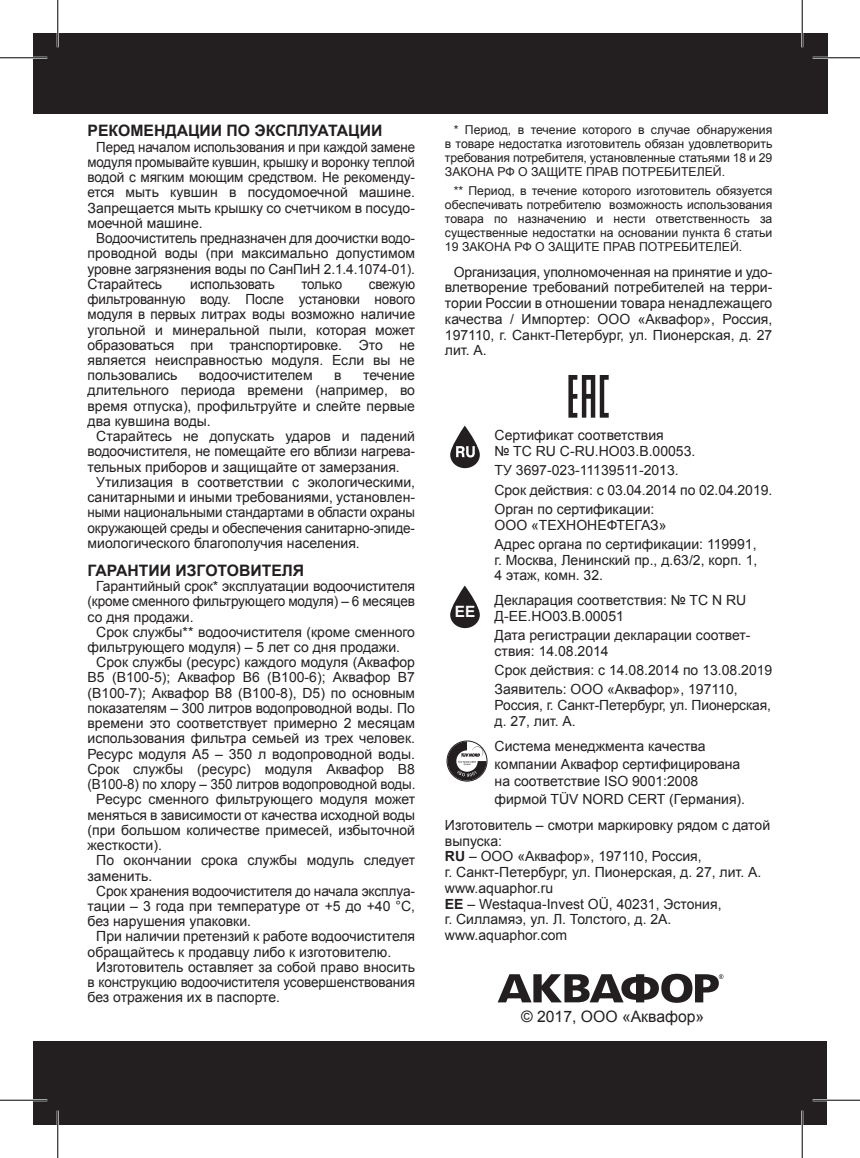
<style>
.page{position:relative;width:860px;height:1158px;background:#fff}
.page>*{position:absolute;margin:0;border:0;box-sizing:border-box;transform-origin:0 0}
.t1{font:700 15.75px "Arial";color:#231f20}
.t2{font:15.75px "Arial";color:#231f20}
.t3{font:700 15.58px "Arial";color:#fff}
.t4{font:14px/15.8px "Arial";color:#231f20}
.t5{font:14px/15.2px "Arial";color:#231f20;text-align:justify;scale:.96 1}
.t6{font:14px/15.2px "Arial";color:#231f20;text-align:justify;scale:.95 1}
.t7{font:12.25px/14px "Arial";color:#231f20;text-align:justify}
.s1{font-weight:700}
</style>
<div class="page">
<div style="left:33px;top:1041px;width:794px;height:83px;background:#231f20"></div>
<div style="left:33px;top:33px;width:794px;height:80px;background:#231f20"></div>
<svg style="left:450px;top:425px;width:30px;height:43px"></svg>
<svg style="left:456px;top:446px;width:19px;height:11px"></svg>
<svg style="left:450px;top:585px;width:30px;height:43px"></svg>
<svg style="left:447px;top:742px;width:39px;height:38px"></svg>
<div style="left:447px;top:740px;width:40px;height:41px;border:1px solid #231f20;border-radius:50%"></div>
<svg style="left:498px;top:973px;width:225px;height:29px"></svg>
<svg style="left:568px;top:375px;width:40px;height:42px"></svg>
<hr style="left:0;top:57px;width:47px;height:2px;background:#fff">
<hr style="left:812px;top:57px;width:48px;height:2px;background:#fff">
<hr style="left:0;top:1098px;width:47px;height:3px;background:#fff">
<hr style="left:812px;top:1098px;width:48px;height:3px;background:#fff">
<hr style="left:57px;top:0;width:2px;height:47px;background:#fff">
<hr style="left:57px;top:1110px;width:2px;height:47px;background:#fff">
<hr style="left:801px;top:0;width:2px;height:47px;background:#fff">
<hr style="left:801px;top:1110px;width:2px;height:47px;background:#fff">
<hr style="left:0;top:57px;width:47px;height:1px;background:#000">
<hr style="left:812px;top:57px;width:48px;height:1px;background:#000">
<hr style="left:0;top:1099px;width:47px;height:1px;background:#000">
<hr style="left:812px;top:1099px;width:48px;height:1px;background:#000">
<hr style="left:57px;top:0;width:1px;height:47px;background:#000">
<hr style="left:57px;top:1110px;width:1px;height:47px;background:#000">
<hr style="left:802px;top:0;width:1px;height:47px;background:#000">
<hr style="left:802px;top:1110px;width:1px;height:47px;background:#000">
<p class="t1" style="left:88px;top:120px;width:296px">РЕКОМЕНДАЦИИ ПО ЭКСПЛУАТАЦИИ</p>
<p class="t6" style="left:88px;top:139px;width:346px;text-indent:9px">Перед началом использования и при каждой замене модуля промывайте кувшин, крышку и воронку теплой водой с мягким моющим средством. Не рекоменду&shy;ется мыть кувшин в посудомоечной машине.<br>Запрещается мыть крышку со счетчиком в посудо&shy;моечной машине.</p>
<p class="t4" style="left:88px;top:231px;width:329px;line-height:15.2px;text-align:justify;text-indent:9px">Водоочиститель предназначен для доочистки водо&shy;проводной воды (при максимально допустимом уровне загрязнения воды по СанПиН 2.1.4.1074-01).<br>Старайтесь</p>
<p class="t5" style="left:88px;top:276px;width:343px;text-indent:281px">свежую фильтрованную воду. После установки нового модуля в первых литрах воды возможно наличие угольной и минеральной пыли, которая может образоваться при транспортировке. Это не является неисправностью модуля. Если вы не пользовались</p>
<p class="t4" style="left:190px;top:276px;width:86px">использовать</p>
<p class="t5" style="left:301px;top:276px;width:44px">только</p>
<p class="t4" style="left:88px;top:368px;width:329px;line-height:15.2px;text-align:justify;text-indent:275px">течение длительного периода времени (например, во время отпуска), профильтруйте и слейте первые два кувшина воды.</p>
<p class="t4" style="left:88px;top:429px;width:329px;line-height:15.2px;text-align:justify;text-indent:9px">Старайтесь не допускать ударов и падений водоочистителя, не помещайте его вблизи нагрева&shy;тельных приборов и защищайте от замерзания.</p>
<p class="t4" style="left:88px;top:474px;width:329px;line-height:15.2px;text-align:justify;text-indent:9px">Утилизация в соответствии с экологическими, санитарными и иными требованиями, установлен&shy;ными национальными стандартами в области охраны окружающей среды и обеспечения санитарно-эпиде&shy;миологического благополучия населения.</p>
<p class="t1" style="left:88px;top:559px;width:218px">ГАРАНТИИ ИЗГОТОВИТЕЛЯ</p>
<p class="t4" style="left:88px;top:578px;width:329px;line-height:15.2px;text-align:justify;text-indent:9px">Гарантийный срок* эксплуатации водоочистителя (кроме сменного фильтрующего модуля) – 6 месяцев со дня продажи.</p>
<p class="t4" style="left:88px;top:624px;width:329px;line-height:15.2px;text-indent:9px">Срок службы** водоочистителя (кроме сменного фильтрующего модуля) – 5 лет со дня продажи.</p>
<p class="t4" style="left:96px;top:654px;width:320px">Срок службы (ресурс) каждого модуля (Аквафор</p>
<p class="t4" style="left:88px;top:669px;width:329px">В5 (В100-5); Аквафор В6 (В100-6); Аквафор В7</p>
<p class="t4" style="left:88px;top:685px;width:329px">(В100-7); Аквафор В8 (В100-8), D5) по основным</p>
<p class="t4" style="left:88px;top:700px;width:329px">показателям – 300 литров водопроводной воды. По</p>
<p class="t4" style="left:88px;top:715px;width:329px">времени это соответствует примерно 2 месяцам</p>
<p class="t4" style="left:88px;top:730px;width:329px">использования фильтра семьей из трех человек.</p>
<p class="t4" style="left:88px;top:746px;width:329px">Ресурс модуля А5 – 350 л водопроводной воды.</p>
<p class="t4" style="left:88px;top:761px;width:329px">Срок службы (ресурс) модуля Аквафор В8</p>
<p class="t5" style="left:88px;top:776px;width:343px">(В100-8) по хлору – 350 литров водопроводной воды.</p>
<p class="t4" style="left:96px;top:791px;width:320px">Ресурс сменного фильтрующего модуля может</p>
<p class="t4" style="left:88px;top:806px;width:329px">меняться в зависимости от качества исходной воды</p>
<p class="t4" style="left:88px;top:822px;width:329px">(при большом количестве примесей, избыточной</p>
<p class="t4" style="left:88px;top:837px;width:76px">жесткости).</p>
<p class="t4" style="left:96px;top:852px;width:320px">По окончании срока службы модуль следует</p>
<p class="t4" style="left:88px;top:867px;width:66px">заменить.</p>
<p class="t4" style="left:96px;top:883px;width:320px">Срок хранения водоочистителя до начала эксплуа-</p>
<p class="t4" style="left:88px;top:898px;width:329px">тации – 3 года при температуре от +5 до +40 °С,</p>
<p class="t4" style="left:88px;top:913px;width:165px">без нарушения упаковки.</p>
<p class="t4" style="left:96px;top:928px;width:320px">При наличии претензий к работе водоочистителя</p>
<p class="t4" style="left:88px;top:943px;width:305px">обращайтесь к продавцу либо к изготовителю.</p>
<p class="t4" style="left:96px;top:959px;width:320px">Изготовитель оставляет за собой право вносить</p>
<p class="t4" style="left:88px;top:974px;width:329px">в конструкцию водоочистителя усовершенствования</p>
<p class="t4" style="left:88px;top:989px;width:194px">без отражения их в паспорте.</p>
<p class="t4" style="left:199px;top:367px;width:115px">водоочистителем</p>
<p class="t4" style="left:334px;top:367px;width:9px">в</p>
<p class="t7" style="left:445px;top:123px;width:329px;text-indent:9px">* Период, в течение которого в случае обнаружения в товаре недостатка изготовитель обязан удовлетворить требования потребителя, установленные статьями 18 и 29<br>ЗАКОНА РФ О ЗАЩИТЕ ПРАВ ПОТРЕБИТЕЛЕЙ.</p>
<p class="t7" style="left:445px;top:184px;width:329px;text-indent:9px">** Период, в течение которого изготовитель обязуется обеспечивать потребителю возможность использования товара по назначению и нести ответственность за существенные недостатки на основании пункта 6 статьи 19 ЗАКОНА РФ О ЗАЩИТЕ ПРАВ ПОТРЕБИТЕЛЕЙ.</p>
<p class="t4" style="left:445px;top:264px;width:329px;text-align:justify;text-indent:9px">Организация, уполномоченная на принятие и удо&shy;влетворение требований потребителей на терри&shy;тории России в отношении товара ненадлежащего качества / Импортер: ООО «Аквафор», Россия, 197110, г. Санкт-Петербург, ул. Пионерская, д. 27 лит. А.</p>
<p class="t3" style="left:455px;top:601px;width:22px">EE</p>
<p class="t4" style="left:494px;top:427px;width:202px">Сертификат соответствия<br>№ TC RU С-RU.НО03.В.00053.</p>
<p class="t4" style="left:494px;top:461px;width:279px;line-height:19.2px">ТУ 3697-023-11139511-2013.<br>Срок действия: с 03.04.2014 по 02.04.2019.<br>Орган по сертификации:</p>
<p class="t4" style="left:494px;top:515px;width:263px;line-height:19.2px">ООО «ТЕХНОНЕФТЕГАЗ»<br>Адрес органа по сертификации: 119991,</p>
<p class="t4" style="left:494px;top:552px;width:264px">г. Москва, Ленинский пр., д.63/2, корп. 1,<br>4 этаж, комн. 32.</p>
<p class="t4" style="left:494px;top:592px;width:253px">Декларация соответствия: № TC N RU<br>Д-EE.HO03.B.00051</p>
<p class="t4" style="left:494px;top:627px;width:257px">Дата регистрации декларации соответ&shy;ствия: 14.08.2014</p>
<p class="t4" style="left:494px;top:660px;width:279px;line-height:19.2px">Срок действия: с 14.08.2014 по 13.08.2019<br>Заявитель: ООО «Аквафор», 197110,</p>
<p class="t4" style="left:494px;top:697px;width:278px">Россия, г. Санкт-Петербург, ул. Пионерская, д. 27, лит. А.</p>
<p class="t4" style="left:494px;top:737px;width:252px;line-height:17.5px">Система менеджмента качества компании Аквафор сертифицирована на соответствие ISO 9001:2008 фирмой TÜV NORD CERT (Германия).</p>
<p class="t4" style="left:445px;top:817px;width:327px">Изготовитель – смотри маркировку рядом с датой выпуска:<br><span class="s1">RU</span> – ООО «Аквафор», 197110, Россия,<br>г. Санкт-Петербург, ул. Пионерская, д. 27, лит. А. www.aquaphor.ru<br><span class="s1">EE</span> – Westaqua-Invest OÜ, 40231, Эстония,<br>г. Силламяэ, ул. Л. Толстого, д. 2А. www.aquaphor.com</p>
<p class="t2" style="left:521px;top:1006px;width:185px">© 2017, ООО «Аквафор»</p>
</div>
